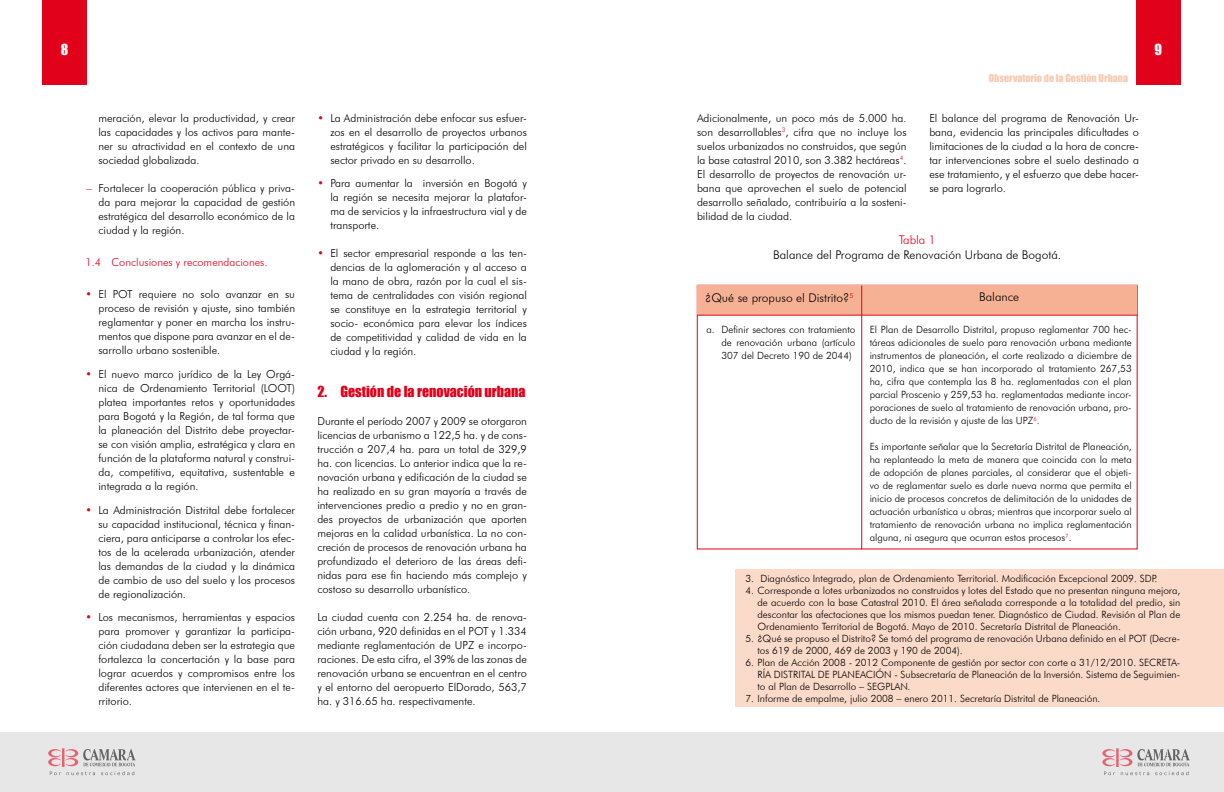
<style>
.page{position:relative;width:1224px;height:792px;background:#fff}
.page>*{position:absolute;margin:0;border:0;box-sizing:border-box;transform-origin:0 0}
.t1{font:14px "Impact";color:#e2011b}
.t2{font:14px "Impact";color:#fff}
.t3{font:300 12px "Futura BT";color:#000}
.t4{font:300 12px "Futura BT";color:#e2011b}
.t5{font:300 11px/14px "Futura BT";color:#000;text-align:justify}
.t6{font:300 11px "Futura BT";color:#e2011b}
.t7{font:300 10px/13px "Futura BT";color:#000;text-align:justify}
.t8{font:10px "Impact";color:#f9cab4}
.s1{color:#e2011b}
</style>
<div class="page">
<div style="left:43px;top:0;width:44px;height:84px;background:#e2011b"></div>
<div style="left:1136px;top:0;width:44px;height:84px;background:#e2011b"></div>
<div style="left:0;top:732px;width:1224px;height:60px;background:#e7e7e8"></div>
<svg style="left:48px;top:748px;width:88px;height:27px"></svg>
<svg style="left:1102px;top:748px;width:88px;height:27px"></svg>
<div style="left:735px;top:570px;width:489px;height:137px;background:#fbdac9"></div>
<div style="left:698px;top:286px;width:439px;height:29px;background:#f6b194"></div>
<hr style="left:861px;top:286px;width:1px;height:263px;background:#e2011b">
<hr style="left:697px;top:315px;width:441px;height:1px;background:#e2011b">
<p class="t2" style="left:61px;top:38px;width:9px">8</p>
<p class="t2" style="left:1154px;top:38px;width:9px">9</p>
<p class="t8" style="left:989px;top:71px;width:141px">Observatorio de la Gestión Urbana</p>
<p class="t5" style="left:98px;top:111px;width:198px">meración, elevar la productividad, y crear las capacidades y los activos para mante&shy;ner su atractividad en el contexto de una sociedad globalizada.</p>
<p class="t5" style="left:98px;top:181px;width:198px;text-indent:-12px"><span class="s1">–</span> Fortalecer la cooperación pública y priva&shy;da para mejorar la capacidad de gestión estratégica del desarrollo económico de la ciudad y la región.</p>
<p class="t6" style="left:85px;top:255px;width:184px">1.4 Conclusiones y recomendaciones.</p>
<p class="t5" style="left:98px;top:287px;width:198px;text-indent:-13px"><span class="s1">•</span> El POT requiere no solo avanzar en su proceso de revisión y ajuste, sino también reglamentar y poner en marcha los instru&shy;mentos que dispone para avanzar en el de&shy;sarrollo urbano sostenible.</p>
<p class="t5" style="left:98px;top:367px;width:198px;text-indent:-13px"><span class="s1">•</span> El nuevo marco jurídico de la Ley Orgá&shy;nica de Ordenamiento Territorial (LOOT) platea importantes retos y oportunidades para Bogotá y la Región, de tal forma que la planeación del Distrito debe proyectar&shy;se con visión amplia, estratégica y clara en función de la plataforma natural y construi&shy;da, competitiva, equitativa, sustentable e integrada a la región.</p>
<p class="t5" style="left:98px;top:503px;width:198px;text-indent:-13px"><span class="s1">•</span> La Administración Distrital debe fortalecer su capacidad institucional, técnica y finan&shy;ciera, para anticiparse a controlar los efec&shy;tos de la acelerada urbanización, atender las demandas de la ciudad y la dinámica de cambio de uso del suelo y los procesos de regionalización.</p>
<p class="t5" style="left:98px;top:610px;width:198px;text-indent:-13px"><span class="s1">•</span> Los mecanismos, herramientas y espacios para promover y garantizar la participa&shy;ción ciudadana deben ser la estrategia que fortalezca la concertación y la base para lograr acuerdos y compromisos entre los diferentes actores que intervienen en el te&shy;rritorio.</p>
<p class="t5" style="left:330px;top:111px;width:198px;text-indent:-13px"><span class="s1">•</span> La Administración debe enfocar sus esfuer&shy;zos en el desarrollo de proyectos urbanos estratégicos y facilitar la participación del sector privado en su desarrollo.</p>
<p class="t5" style="left:330px;top:176px;width:198px;text-indent:-13px"><span class="s1">•</span> Para aumentar la inversión en Bogotá y la región se necesita mejorar la platafor&shy;ma de servicios y la infraestructura vial y de transporte.</p>
<p class="t5" style="left:330px;top:246px;width:198px;text-indent:-13px"><span class="s1">•</span> El sector empresarial responde a las ten&shy;dencias de la aglomeración y al acceso a la mano de obra, razón por la cual el sis&shy;tema de centralidades con visión regional se constituye en la estrategia territorial y socio- económica para elevar los índices de competitividad y calidad de vida en la ciudad y la región.</p>
<p class="t1" style="left:317px;top:380px;width:210px">2. Gestión de la renovación urbana</p>
<p class="t5" style="left:317px;top:414px;width:211px">Durante el período 2007 y 2009 se otorgaron licencias de urbanismo a 122,5 ha. y de cons&shy;trucción a 207,4 ha. para un total de 329,9 ha. con licencias. Lo anterior indica que la re&shy;novación urbana y edificación de la ciudad se ha realizado en su gran mayoría a través de intervenciones predio a predio y no en gran&shy;des proyectos de urbanización que aporten mejoras en la calidad urbanística. La no con&shy;creción de procesos de renovación urbana ha profundizado el deterioro de las áreas defi&shy;nidas para ese fin haciendo más complejo y costoso su desarrollo urbanístico.</p>
<p class="t5" style="left:317px;top:610px;width:211px">La ciudad cuenta con 2.254 ha. de renova&shy;ción urbana, 920 definidas en el POT y 1.334 mediante reglamentación de UPZ e incorpo&shy;raciones. De esta cifra, el 39% de las zonas de renovación urbana se encuentran en el centro y el entorno del aeropuerto ElDorado, 563,7 ha. y 316.65 ha. respectivamente.</p>
<p class="t5" style="left:697px;top:111px;width:211px">Adicionalmente, un poco más de 5.000 ha. son desarrollables<sup>3</sup>, cifra que no incluye los suelos urbanizados no construidos, que según la base catastral 2010, son 3.382 hectáreas<sup>4</sup>.<br>El desarrollo de proyectos de renovación ur&shy;bana que aprovechen el suelo de potencial desarrollo señalado, contribuiría a la sosteni&shy;bilidad de la ciudad.</p>
<p class="t5" style="left:929px;top:111px;width:211px">El balance del programa de Renovación Ur&shy;bana, evidencia las principales dificultades o limitaciones de la ciudad a la hora de concre&shy;tar intervenciones sobre el suelo destinado a ese tratamiento, y el esfuerzo que debe hacer&shy;se para lograrlo.</p>
<p class="t4" style="left:899px;top:233px;width:39px">Tabla 1</p>
<p class="t3" style="left:773px;top:248px;width:290px">Balance del Programa de Renovación Urbana de Bogotá.</p>
<p class="t3" style="left:705px;top:290px;width:150px">¿Qué se propuso el Distrito?<sup>5</sup></p>
<p class="t3" style="left:979px;top:290px;width:42px">Balance</p>
<p class="t7" style="left:721px;top:323px;width:136px;text-indent:-15px">a. Definir sectores con tratamiento de renovación urbana (artículo 307 del Decreto 190 de 2044)</p>
<p class="t7" style="left:870px;top:323px;width:264px">El Plan de Desarrollo Distrital, propuso reglamentar 700 hec&shy;táreas adicionales de suelo para renovación urbana mediante instrumentos de planeación, el corte realizado a diciembre de 2010, indica que se han incorporado al tratamiento 267,53 ha, cifra que contempla las 8 ha. reglamentadas con el plan parcial Proscenio y 259,53 ha. reglamentadas mediante incor&shy;poraciones de suelo al tratamiento de renovación urbana, pro&shy;ducto de la revisión y ajuste de las UPZ<sup>6</sup>.</p>
<p class="t7" style="left:870px;top:440px;width:264px">Es importante señalar que la Secretaría Distrital de Planeación, ha replanteado la meta de manera que coincida con la meta de adopción de planes parciales, al considerar que el objeti&shy;vo de reglamentar suelo es darle nueva norma que permita el inicio de procesos concretos de delimitación de la unidades de actuación urbanística u obras; mientras que incorporar suelo al tratamiento de renovación urbana no implica reglamentación alguna, ni asegura que ocurran estos procesos<sup>7</sup>.</p>
<p class="t7" style="left:746px;top:571px;width:413px">3. Diagnóstico Integrado, plan de Ordenamiento Territorial. Modificación Excepcional 2009. SDP.</p>
<p class="t7" style="left:758px;top:584px;width:424px;line-height:12px;text-indent:-12px">4. Corresponde a lotes urbanizados no construidos y lotes del Estado que no presentan ninguna mejora, de acuerdo con la base Catastral 2010. El área señalada corresponde a la totalidad del predio, sin descontar las afectaciones que los mismos puedan tener. Diagnóstico de Ciudad. Revisión al Plan de Ordenamiento Territorial de Bogotá. Mayo de 2010. Secretaría Distrital de Planeación.</p>
<p class="t7" style="left:758px;top:632px;width:424px;line-height:12px;text-indent:-12px">5. ¿Qué se propuso el Distrito? Se tomó del programa de renovación Urbana definido en el POT (Decre&shy;tos 619 de 2000, 469 de 2003 y 190 de 2004).</p>
<p class="t7" style="left:758px;top:656px;width:424px;line-height:12px;text-indent:-12px">6. Plan de Acción 2008 - 2012 Componente de gestión por sector con corte a 31/12/2010. SECRETA-RÍA DISTRITAL DE PLANEACIÓN - Subsecretaría de Planeación de la Inversión. Sistema de Seguimien&shy;to al Plan de Desarrollo – SEGPLAN.</p>
<p class="t7" style="left:746px;top:691px;width:356px">7. Informe de empalme, julio 2008 – enero 2011. Secretaría Distrital de Planeación.</p>
</div>
